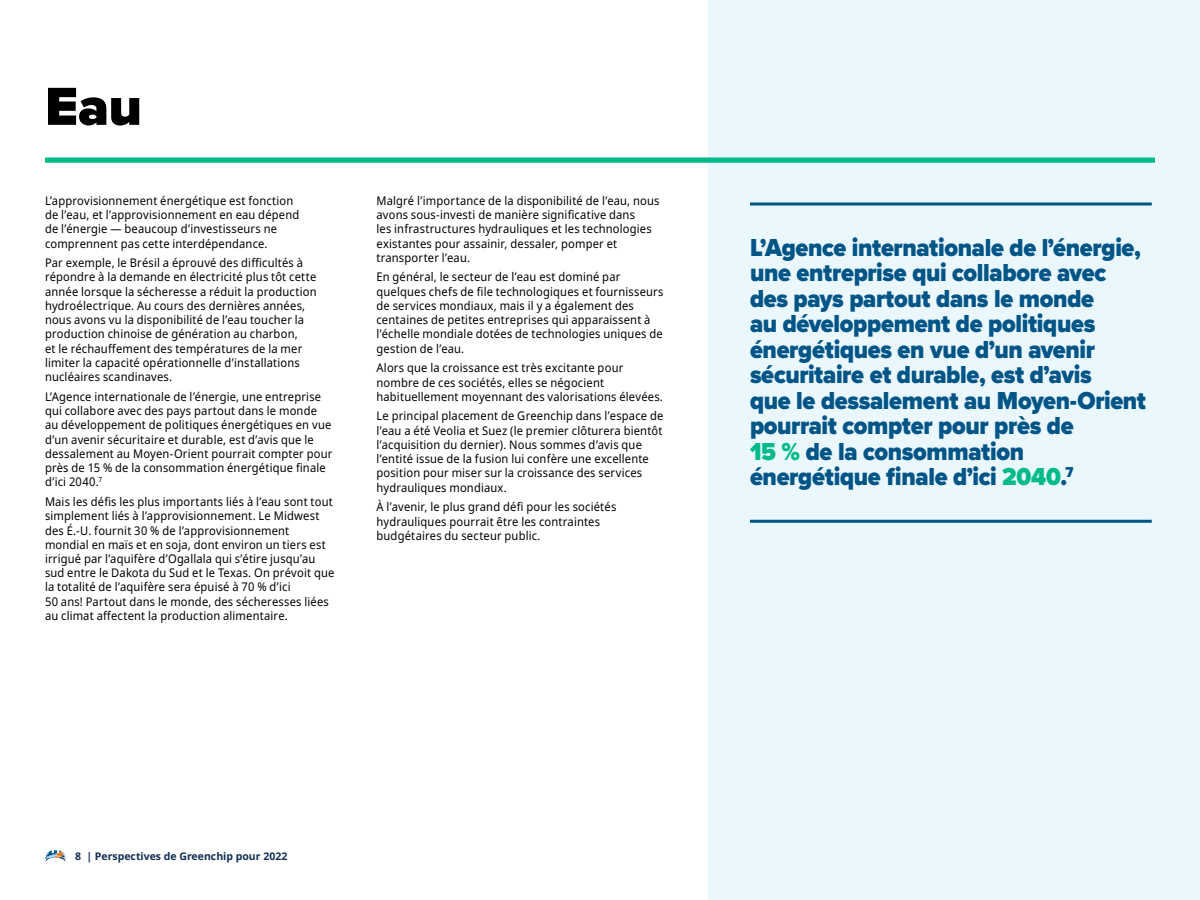
<style>
.page{position:relative;width:1200px;height:900px;background:#fff}
.page>*{position:absolute;margin:0;border:0;box-sizing:border-box;transform-origin:0 0}
.t1{font:900 55.5px "Proxima Nova";color:#000}
.t2{font:900 25.5px/25.5px "Proxima Nova";letter-spacing:-.015em;color:#005486;scale:.93 1}
.t3{font:12px/14.2px "Noto Sans";letter-spacing:.015em;color:#000;scale:.93 1}
.t4{font:700 10.5px "Noto Sans";color:#0f2d52}
.s1{color:#00ba89}
</style>
<div class="page">
<div style="left:708px;top:0;width:492px;height:900px;background:#eaf8fe"></div>
<hr style="left:750px;top:520px;width:402px;height:3px;background:#005486">
<svg style="left:750px;top:202px;width:402px;height:4px;background:#3a7ca3"></svg>
<div style="left:45px;top:158px;width:1110px;height:5px;background:#00ba89"></div>
<svg style="left:45px;top:850px;width:21px;height:12px"></svg>
<p class="t1" style="left:45px;top:65px;width:99px">Eau</p>
<p class="t3" style="left:45px;top:194px;width:275px">L’approvisionnement énergétique est fonction de l’eau, et l’approvisionnement en eau dépend</p>
<p class="t3" style="left:45px;top:222px;width:251px">de l’énergie — beaucoup d’investisseurs ne</p>
<p class="t3" style="left:45px;top:236px;width:241px">comprennent pas cette interdépendance.</p>
<p class="t3" style="left:45px;top:256px;width:279px">Par exemple, le Brésil a éprouvé des difficultés à</p>
<p class="t3" style="left:45px;top:270px;width:293px">répondre à la demande en électricité plus tôt cette</p>
<p class="t3" style="left:45px;top:284px;width:294px">année lorsque la sécheresse a réduit la production hydroélectrique. Au cours des dernières années, nous avons vu la disponibilité de l’eau toucher la production chinoise de génération au charbon,<br>et le réchauffement des températures de la mer</p>
<p class="t3" style="left:45px;top:356px;width:276px">limiter la capacité opérationnelle d’installations nucléaires scandinaves.</p>
<p class="t3" style="left:45px;top:390px;width:298px">L’Agence internationale de l’énergie, une entreprise</p>
<p class="t3" style="left:45px;top:404px;width:294px">qui collabore avec des pays partout dans le monde</p>
<p class="t3" style="left:45px;top:418px;width:310px">au développement de politiques énergétiques en vue d’un avenir sécuritaire et durable, est d’avis que le</p>
<p class="t3" style="left:45px;top:447px;width:310px">dessalement au Moyen-Orient pourrait compter pour près de 15 % de la consommation énergétique finale d’ici 2040.<sup>7</sup></p>
<p class="t3" style="left:45px;top:495px;width:311px">Mais les défis les plus importants liés à l’eau sont tout simplement liés à l’approvisionnement. Le Midwest des É.-U. fournit 30 % de l’approvisionnement</p>
<p class="t3" style="left:45px;top:538px;width:304px">mondial en maïs et en soja, dont environ un tiers est irrigué par l’aquifère d’Ogallala qui s’étire jusqu’au</p>
<p class="t3" style="left:45px;top:566px;width:313px">sud entre le Dakota du Sud et le Texas. On prévoit que la totalité de l’aquifère sera épuisé à 70 % d’ici<br>50 ans! Partout dans le monde, des sécheresses liées au climat affectent la production alimentaire.</p>
<p class="t3" style="left:376px;top:194px;width:306px">Malgré l’importance de la disponibilité de l’eau, nous</p>
<p class="t3" style="left:376px;top:208px;width:298px">avons sous-investi de manière significative dans les infrastructures hydrauliques et les technologies</p>
<p class="t3" style="left:376px;top:236px;width:260px">existantes pour assainir, dessaler, pomper et transporter l’eau.</p>
<p class="t3" style="left:376px;top:270px;width:310px">En général, le secteur de l’eau est dominé par quelques chefs de file technologiques et fournisseurs de services mondiaux, mais il y a également des</p>
<p class="t3" style="left:376px;top:313px;width:296px">centaines de petites entreprises qui apparaissent à</p>
<p class="t3" style="left:376px;top:327px;width:309px">l’échelle mondiale dotées de technologies uniques de</p>
<p class="t3" style="left:376px;top:341px;width:96px">gestion de l’eau.</p>
<p class="t3" style="left:376px;top:361px;width:267px">Alors que la croissance est très excitante pour nombre de ces sociétés, elles se négocient</p>
<p class="t3" style="left:376px;top:390px;width:310px">habituellement moyennant des valorisations élevées.</p>
<p class="t3" style="left:376px;top:409px;width:310px;text-align:justify">Le principal placement de Greenchip dans l’espace de l’eau a été Veolia et Suez (le premier clôturera bientôt l’acquisition du dernier). Nous sommes d’avis que</p>
<p class="t3" style="left:376px;top:452px;width:294px">l’entité issue de la fusion lui confère une excellente position pour miser sur la croissance des services</p>
<p class="t3" style="left:376px;top:480px;width:142px">hydrauliques mondiaux.</p>
<p class="t3" style="left:376px;top:500px;width:259px">À l’avenir, le plus grand défi pour les sociétés hydrauliques pourrait être les contraintes</p>
<p class="t3" style="left:376px;top:529px;width:178px">budgétaires du secteur public.</p>
<p class="t2" style="left:750px;top:234px;width:427px">L’Agence internationale de l’énergie, une entreprise qui collabore avec des pays partout dans le monde<br>au développement de politiques énergétiques en vue d’un avenir sécuritaire et durable, est d’avis<br>que le dessalement au Moyen-Orient pourrait compter pour près de<br><span class="s1">15 %</span> de la consommation énergétique fnale d’ici <span class="s1">2040</span>.<sup>7</sup></p>
<p class="t4" style="left:75px;top:849px;width:214px">8 | Perspectives de Greenchip pour 2022</p>
</div>
